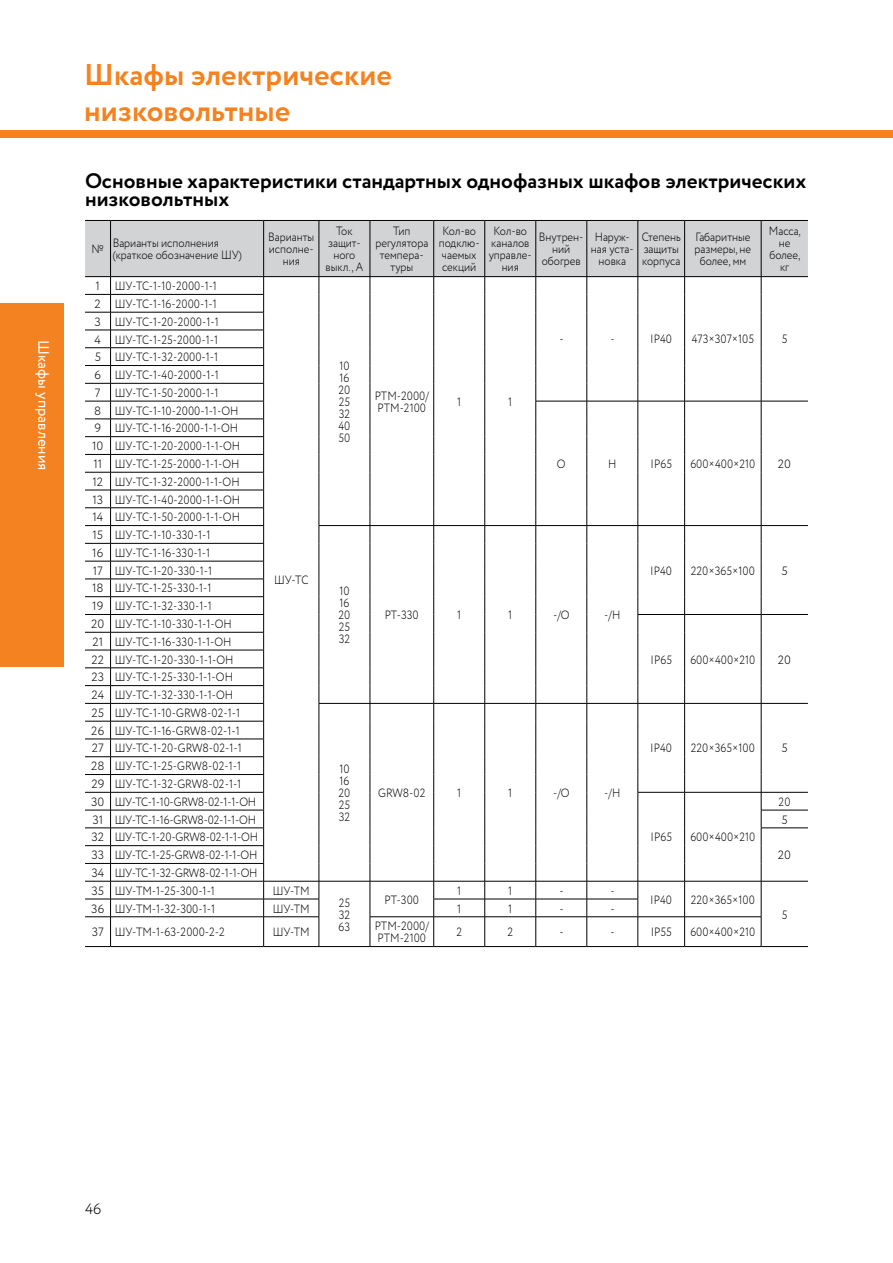
<style>
.page{position:relative;width:893px;height:1263px;background:#fff}
.page>*{position:absolute;margin:0;border:0;box-sizing:border-box;transform-origin:0 0}
.t1{font:700 30px/36px "Circe";color:#f58220}
.t2{font:700 21px/18px "Circe";color:#000}
.t3{font:15px "Circe";color:#fff}
.t4{font:300 15px "Circe";color:#000}
.t5{font:300 12px/17.9px "Circe";color:#000}
.t6{font:300 12px/12px "Circe";color:#000;text-align:center;scale:.9 1}
.t7{font:300 12px/17.9px "Circe";letter-spacing:-.02em;color:#000}
</style>
<div class="page">
<div style="left:0;top:303px;width:64px;height:363px;background:#f58220"></div>
<div style="left:0;top:130px;width:893px;height:7px;background:#f58220"></div>
<svg style="left:85px;top:220px;width:723px;height:727px"></svg>
<hr style="left:761px;top:946px;width:47px;height:1px;background:#000">
<p class="t3" style="left:53px;top:340px;width:132px;rotate:90deg">Шкафы управления</p>
<h1 class="t1" style="left:84px;top:59px;width:309px">Шкафы электрические низковольтные</h1>
<h2 class="t2" style="left:85px;top:173px;width:723px">Основные характеристики стандартных однофазных шкафов электрических низковольтных</h2>
<p class="t6" style="left:91px;top:243px;width:15px">№</p>
<p class="t6" style="left:113px;top:237px;width:145px;text-align:left">Варианты исполнения (краткое обозначение ШУ)</p>
<p class="t6" style="left:268px;top:231px;width:53px">Варианты исполне&shy;ния</p>
<p class="t6" style="left:326px;top:225px;width:43px">Ток защит&shy;ного выкл., А</p>
<p class="t6" style="left:375px;top:225px;width:60px">Тип регулятора темпера&shy;туры</p>
<p class="t6" style="left:439px;top:225px;width:47px">Кол-во подклю&shy;чаемых секций</p>
<p class="t6" style="left:489px;top:225px;width:49px">Кол-во каналов управле&shy;ния</p>
<p class="t6" style="left:539px;top:231px;width:51px">Внутрен&shy;ний обогрев</p>
<p class="t6" style="left:591px;top:231px;width:49px">Наруж&shy;ная уста&shy;новка</p>
<p class="t6" style="left:642px;top:231px;width:45px;text-align:left">Степень защиты корпуса</p>
<p class="t6" style="left:694px;top:231px;width:65px">Габаритные размеры, не более, мм</p>
<p class="t6" style="left:769px;top:225px;width:37px">Масса, не более, кг</p>
<p class="t5" style="left:96px;top:277px;width:123px">1 ШУ-ТС-1-10-2000-1-1</p>
<p class="t5" style="left:94px;top:295px;width:146px">2 ШУ-ТС-1-16-2000-1-1<br>3 ШУ-ТС-1-20-2000-1-1<br>4 ШУ-ТС-1-25-2000-1-1<br>5 ШУ-ТС-1-32-2000-1-1<br>6 ШУ-ТС-1-40-2000-1-1<br>7 ШУ-ТС-1-50-2000-1-1<br>8 ШУ-ТС-1-10-2000-1-1-OH</p>
<p class="t5" style="left:92px;top:420px;width:150px">9 ШУ-ТС-1-16-2000-1-1-OH<br>10 ШУ-ТС-1-20-2000-1-1-OH<br>11 ШУ-ТС-1-25-2000-1-1-OH<br>12 ШУ-ТС-1-32-2000-1-1-OH<br>13 ШУ-ТС-1-40-2000-1-1-OH<br>14 ШУ-ТС-1-50-2000-1-1-OH<br>15 ШУ-ТС-1-10-330-1-1</p>
<p class="t5" style="left:91px;top:544px;width:142px">16 ШУ-ТС-1-16-330-1-1<br>17 ШУ-ТС-1-20-330-1-1<br>18 ШУ-ТС-1-25-330-1-1<br>19 ШУ-ТС-1-32-330-1-1<br>20 ШУ-ТС-1-10-330-1-1-OH</p>
<p class="t5" style="left:91px;top:633px;width:150px">21 ШУ-ТС-1-16-330-1-1-OH<br>22 ШУ-ТС-1-20-330-1-1-OH<br>23 ШУ-ТС-1-25-330-1-1-OH<br>24 ШУ-ТС-1-32-330-1-1-OH<br>25 ШУ-ТС-1-10-GRW8-02-1-1</p>
<p class="t6" style="left:338px;top:360px;width:15px;text-align:justify">10<br>16<br>20<br>25<br>32<br>40<br>50</p>
<p class="t6" style="left:375px;top:390px;width:62px;text-align:left">РТМ-2000/<br>РТМ-2100</p>
<p class="t6" style="left:457px;top:396px;width:6px">1</p>
<p class="t6" style="left:508px;top:396px;width:6px">1</p>
<p class="t6" style="left:559px;top:334px;width:6px">-</p>
<p class="t6" style="left:610px;top:334px;width:6px">-</p>
<p class="t6" style="left:650px;top:334px;width:26px">IP40</p>
<p class="t6" style="left:692px;top:334px;width:71px">473×307×105</p>
<p class="t6" style="left:782px;top:334px;width:8px">5</p>
<p class="t6" style="left:557px;top:458px;width:11px">О</p>
<p class="t6" style="left:608px;top:458px;width:11px">Н</p>
<p class="t6" style="left:651px;top:458px;width:25px">IP65</p>
<p class="t6" style="left:690px;top:458px;width:74px">600×400×210</p>
<p class="t5" style="left:778px;top:455px;width:15px">20</p>
<p class="t6" style="left:274px;top:574px;width:40px">ШУ-ТС</p>
<p class="t6" style="left:338px;top:585px;width:15px;text-align:justify">10<br>16<br>20<br>25<br>32</p>
<p class="t6" style="left:385px;top:609px;width:39px">РТ-330</p>
<p class="t6" style="left:457px;top:609px;width:6px">1</p>
<p class="t6" style="left:508px;top:609px;width:6px">1</p>
<p class="t6" style="left:553px;top:609px;width:20px">-/О</p>
<p class="t6" style="left:604px;top:609px;width:19px">-/Н</p>
<p class="t6" style="left:650px;top:565px;width:26px">IP40</p>
<p class="t6" style="left:691px;top:565px;width:73px">220×365×100</p>
<p class="t5" style="left:781px;top:562px;width:8px">5</p>
<p class="t6" style="left:651px;top:654px;width:25px">IP65</p>
<p class="t6" style="left:690px;top:654px;width:74px">600×400×210</p>
<p class="t5" style="left:778px;top:651px;width:15px">20</p>
<p class="t5" style="left:91px;top:722px;width:167px">26 ШУ-ТС-1-16-GRW8-02-1-1<br>27 ШУ-ТС-1-20-GRW8-02-1-1<br>28 ШУ-ТС-1-25-GRW8-02-1-1<br>29 ШУ-ТС-1-32-GRW8-02-1-1<br>30 ШУ-ТС-1-10-GRW8-02-1-1-OH</p>
<p class="t6" style="left:650px;top:743px;width:26px">IP40</p>
<p class="t6" style="left:691px;top:743px;width:73px">220×365×100</p>
<p class="t5" style="left:781px;top:740px;width:8px">5</p>
<p class="t6" style="left:338px;top:763px;width:15px;text-align:justify">10<br>16<br>20<br>25<br>32</p>
<p class="t6" style="left:378px;top:787px;width:54px">GRW8-02</p>
<p class="t6" style="left:457px;top:787px;width:6px">1</p>
<p class="t6" style="left:508px;top:787px;width:6px">1</p>
<p class="t6" style="left:553px;top:787px;width:20px">-/О</p>
<p class="t6" style="left:604px;top:787px;width:19px">-/Н</p>
<p class="t6" style="left:779px;top:796px;width:15px">20</p>
<p class="t7" style="left:92px;top:811px;width:165px">31 ШУ-ТС-1-16-GRW8-02-1-1-OH</p>
<p class="t5" style="left:781px;top:811px;width:8px">5</p>
<p class="t7" style="left:91px;top:829px;width:168px">32 ШУ-ТС-1-20-GRW8-02-1-1-OH<br>33 ШУ-ТС-1-25-GRW8-02-1-1-OH</p>
<p class="t6" style="left:651px;top:831px;width:25px">IP65</p>
<p class="t6" style="left:690px;top:831px;width:74px">600×400×210</p>
<p class="t5" style="left:778px;top:846px;width:15px">20</p>
<p class="t7" style="left:91px;top:864px;width:168px">34 ШУ-ТС-1-32-GRW8-02-1-1-OH<br>35 ШУ-ТМ-1-25-300-1-1</p>
<p class="t6" style="left:457px;top:885px;width:6px">1</p>
<p class="t6" style="left:508px;top:885px;width:6px">1</p>
<p class="t6" style="left:559px;top:885px;width:6px">-</p>
<p class="t6" style="left:610px;top:885px;width:6px">-</p>
<p class="t6" style="left:273px;top:885px;width:43px">ШУ-ТМ</p>
<p class="t6" style="left:339px;top:897px;width:14px;text-align:justify">25<br>32<br>63</p>
<p class="t6" style="left:385px;top:894px;width:40px">РТ-300</p>
<p class="t6" style="left:650px;top:894px;width:26px">IP40</p>
<p class="t6" style="left:691px;top:894px;width:73px">220×365×100</p>
<p class="t5" style="left:91px;top:900px;width:125px">36 ШУ-ТМ-1-32-300-1-1</p>
<p class="t6" style="left:273px;top:903px;width:43px">ШУ-ТМ</p>
<p class="t6" style="left:457px;top:903px;width:6px">1</p>
<p class="t6" style="left:508px;top:903px;width:6px">1</p>
<p class="t6" style="left:559px;top:903px;width:6px">-</p>
<p class="t6" style="left:610px;top:903px;width:6px">-</p>
<p class="t5" style="left:92px;top:923px;width:135px">37 ШУ-ТМ-1-63-2000-2-2</p>
<p class="t6" style="left:273px;top:926px;width:43px">ШУ-ТМ</p>
<p class="t6" style="left:375px;top:920px;width:62px;text-align:left">РТМ-2000/<br>РТМ-2100</p>
<p class="t6" style="left:456px;top:926px;width:8px">2</p>
<p class="t6" style="left:507px;top:926px;width:8px">2</p>
<p class="t6" style="left:559px;top:926px;width:6px">-</p>
<p class="t6" style="left:610px;top:926px;width:6px">-</p>
<p class="t6" style="left:651px;top:926px;width:25px">IP55</p>
<p class="t6" style="left:690px;top:926px;width:74px">600×400×210</p>
<p class="t6" style="left:782px;top:909px;width:8px">5</p>
<p class="t4" style="left:85px;top:1199px;width:18px">46</p>
</div>
